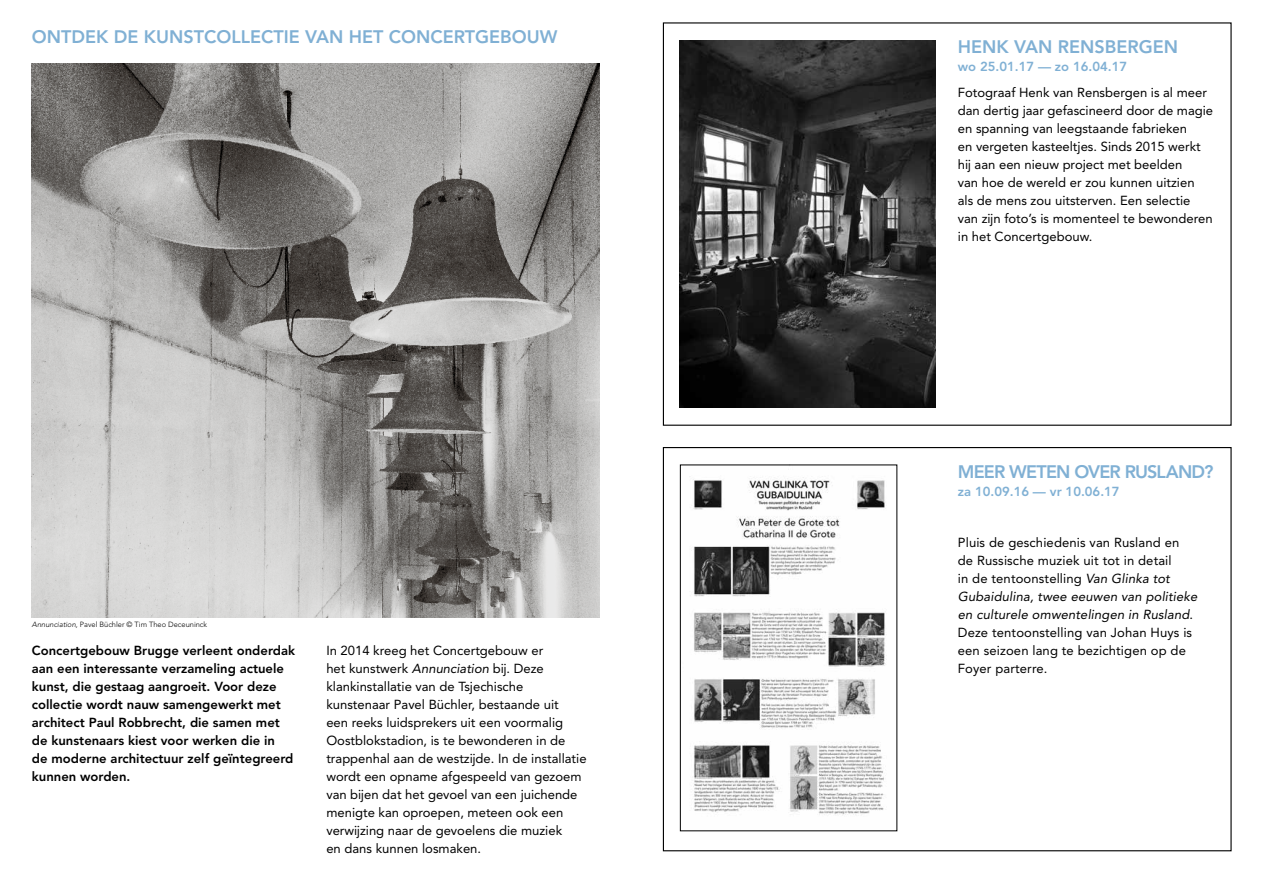
<style>
.page{position:relative;width:1263px;height:893px;background:#fff}
.page>*{position:absolute;margin:0;border:0;box-sizing:border-box;transform-origin:0 0}
.t1{font:800 18px "Avenir LT Pro";color:#80b0d4}
.t2{font:800 18px "Avenir LT Pro";letter-spacing:-.045em;color:#80b0d4}
.t3{font:13.05px/18px "Avenir LT Pro";color:#000}
.t4{font:800 13.05px/18px "Avenir LT Pro";color:#000}
.t5{font:800 13.05px "Avenir LT Pro";color:#80b0d4}
.t6{font:300 7.5px "Avenir LT Pro";color:#000}
.s1{font-style:italic}
</style>
<div class="page">
<img style="left:32px;top:64px;width:568px;height:553px">
<img style="left:680px;top:41px;width:256px;height:367px">
<img style="left:693px;top:477px;width:193px;height:338px">
<div style="left:680px;top:464px;width:217px;height:367px;border:1px solid #000"></div>
<h1 class="t1" style="left:32px;top:26px;width:527px">ONTDEK DE KUNSTCOLLECTIE VAN HET CONCERTGEBOUW</h1>
<p class="t6" style="left:32px;top:620px;width:177px"><span class="s1">Annunciation,</span> Pavel Büchler © Tim Theo Deceuninck</p>
<p class="t4" style="left:32px;top:641px;width:265px">Concertgebouw Brugge verleent onderdak aan een interessante verzameling actuele kunst, die gestaag aangroeit. Voor deze collectie wordt nauw samengewerkt met architect Paul Robbrecht, die samen met de kunstenaars kiest voor werken die in<br>de moderne architectuur zelf geïntegreerd kunnen worden.</p>
<p class="t3" style="left:326px;top:641px;width:262px">In 2014 kreeg het Concertgebouw er<br>het kunstwerk <span class="s1">Annunciation</span> bij. Deze klankinstallatie van de Tsjechische kunstenaar Pavel Büchler, bestaande uit<br>een reeks luidsprekers uit een voormalig Oostblokstadion, is te bewonderen in de trappenhal aan de westzijde. In de installatie wordt een opname afgespeeld van gezoem van bijen dat het gevoel van een juichende menigte kan oproepen, meteen ook een verwijzing naar de gevoelens die muziek<br>en dans kunnen losmaken.</p>
<h1 class="t1" style="left:958px;top:36px;width:222px">HENK VAN RENSBERGEN</h1>
<p class="t5" style="left:958px;top:59px;width:171px">wo 25.01.17 — zo 16.04.17</p>
<p class="t3" style="left:958px;top:83px;width:257px">Fotograaf Henk van Rensbergen is al meer dan dertig jaar gefascineerd door de magie en spanning van leegstaande fabrieken<br>en vergeten kasteeltjes. Sinds 2015 werkt hij aan een nieuw project met beelden<br>van hoe de wereld er zou kunnen uitzien als de mens zou uitsterven. Een selectie van zijn foto’s is momenteel te bewonderen in het Concertgebouw.</p>
<h1 class="t2" style="left:958px;top:461px;width:257px">MEER WETEN OVER RUSLAND?</h1>
<p class="t5" style="left:958px;top:484px;width:163px">za 10.09.16 — vr 10.06.17</p>
<p class="t3" style="left:958px;top:533px;width:241px">Pluis de geschiedenis van Rusland en de Russische muziek uit tot in detail<br>in de tentoonstelling <span class="s1">Van Glinka tot Gubaidulina, twee eeuwen van politieke en culturele omwentelingen in Rusland</span>.<br>Deze tentoonstelling van Johan Huys is een seizoen lang te bezichtigen op de Foyer parterre.</p>
</div>
